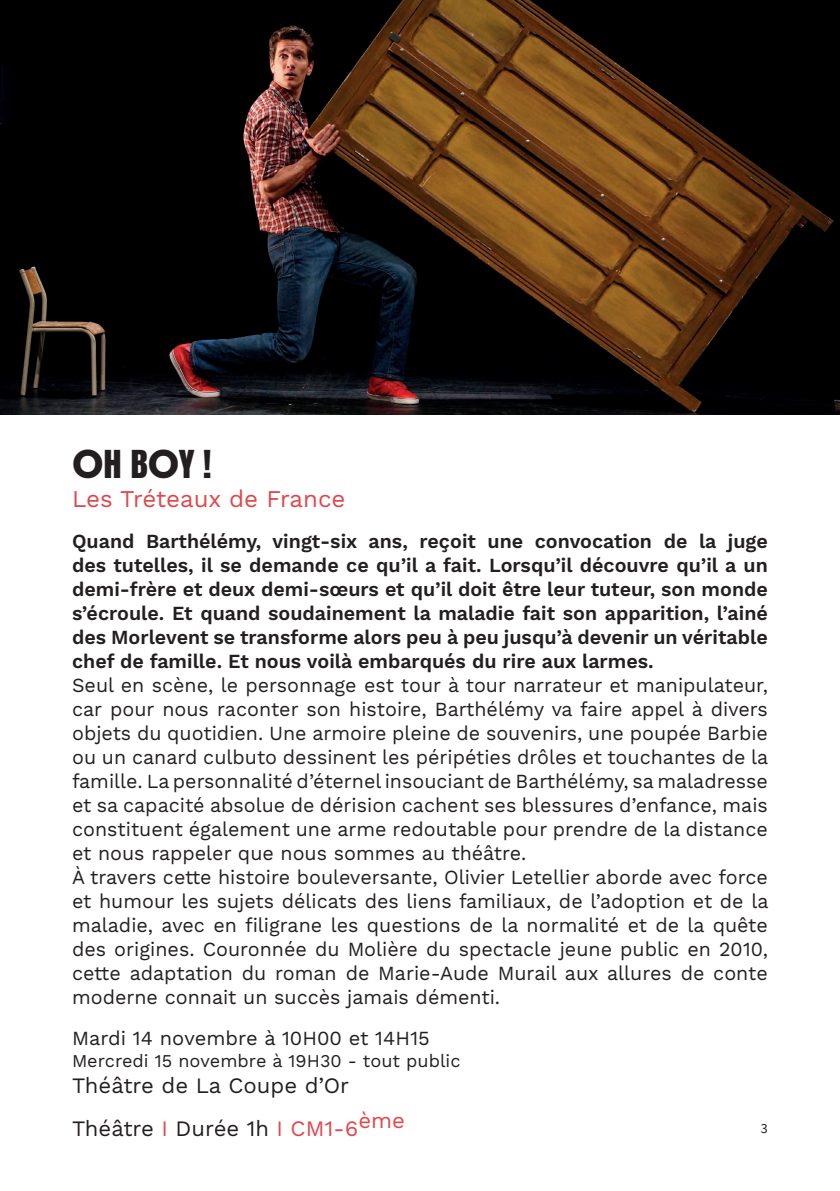
<style>
.page{position:relative;width:840px;height:1191px;background:#fff}
.page>*{position:absolute;margin:0;border:0;box-sizing:border-box;transform-origin:0 0}
.t1{font:36px "Anton";color:#231f20}
.t2{font:24px "Work Sans";color:#e1464c}
.t3{font:22px/43.2px "Work Sans";color:#231f20}
.t4{font:20px/24px "Work Sans";color:#231f20}
.t5{font:600 20px/24px "Work Sans";color:#231f20;text-align:justify}
.t6{font:18px "Work Sans";color:#231f20}
.t7{font:14px "Source Sans Pro";color:#231f20}
.s1{font-family:"Poppins";font-size:40px}
.s2{color:#e1464c}
</style>
<div class="page">
<img style="left:0;top:0;width:839px;height:414px">
<h1 class="t1" style="left:72px;top:436px;width:141px"><span class="s1">O</span>H B<span class="s1">O</span>Y !</h1>
<p class="t2" style="left:72px;top:485px;width:275px">Les Tréteaux de France</p>
<p class="t5" style="left:72px;top:530px;width:697px">Quand Barthélémy, vingt-six ans, reçoit une convocation de la juge des tutelles, il se demande ce qu’il a fait. Lorsqu’il découvre qu’il a un demi-frère et deux demi-sœurs et qu’il doit être leur tuteur, son monde s’écroule. Et quand soudainement la maladie fait son apparition, l’ainé des Morlevent se transforme alors peu à peu jusqu’à devenir un véritable chef de famille. Et nous voilà embarqués du rire aux larmes.</p>
<p class="t4" style="left:72px;top:674px;width:697px">Seul en scène, le personnage est tour à tour narrateur et manipulateur, car pour nous raconter son histoire, Barthélémy va faire appel à divers objets du quotidien. Une armoire pleine de souvenirs, une poupée Barbie ou un canard culbuto dessinent les péripéties drôles et touchantes de la famille. La personnalité d’éternel insouciant de Barthélémy, sa maladresse et sa capacité absolue de dérision cachent ses blessures d’enfance, mais constituent également une arme redoutable pour prendre de la distance et nous rappeler que nous sommes au théâtre.<br>À travers cette histoire bouleversante, Olivier Letellier aborde avec force et humour les sujets délicats des liens familiaux, de l’adoption et de la maladie, avec en filigrane les questions de la normalité et de la quête des origines. Couronnée du Molière du spectacle jeune public en 2010, cette adaptation du roman de Marie-Aude Murail aux allures de conte moderne connait un succès jamais démenti.</p>
<p class="t4" style="left:72px;top:1027px;width:359px">Mardi 14 novembre à 10H00 et 14H15</p>
<p class="t6" style="left:72px;top:1050px;width:390px">Mercredi 15 novembre à 19H30 - tout public</p>
<p class="t3" style="left:72px;top:1065px;width:334px">Théâtre de La Coupe d’Or<br>Théâtre <span class="s2">I</span> Durée 1h <span class="s2">I CM1-6</span><sup>ème</sup></p>
<p class="t7" style="left:760px;top:1119px;width:8px">3</p>
</div>
